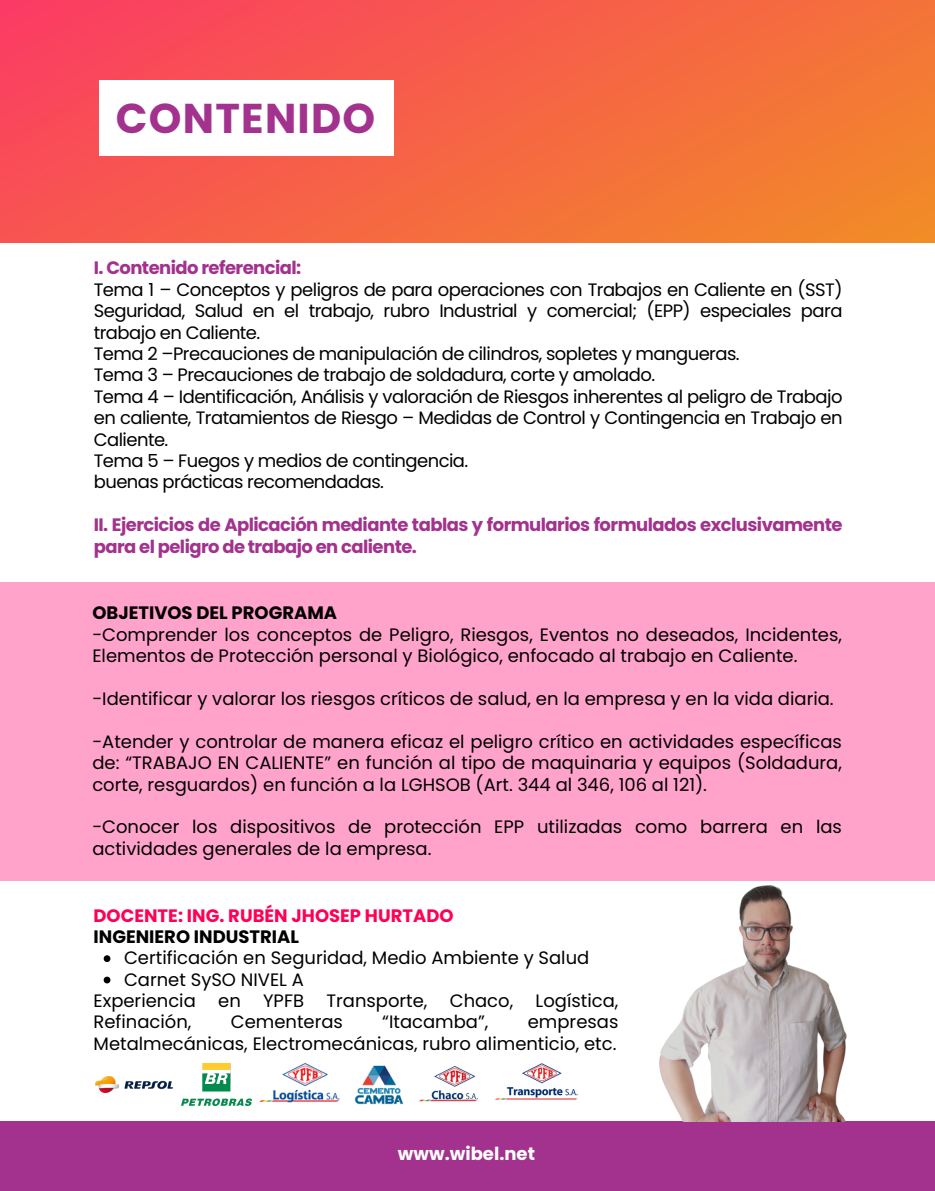
<style>
.page{position:relative;width:935px;height:1191px;background:#fff}
.page>*{position:absolute;margin:0;border:0;box-sizing:border-box;transform-origin:0 0}
.t1{font:700 41.55px "Poppins";letter-spacing:.03em;color:#a2328e}
.t2{font:18px/21.3px "Poppins";color:#000;text-align:justify}
.t3{font:18px "Poppins";letter-spacing:-.03em;color:#000}
.t4{font:700 18px/21.3px "Poppins";letter-spacing:-.03em;color:#a2328e}
.t5{font:700 18px "Poppins";color:#000}
.t6{font:700 18px "Poppins";color:#ff0054}
.t7{font:700 18px "Poppins";color:#fff}
</style>
<div class="page">
<div style="left:0;top:1121px;width:935px;height:69px;background:#a2328e"></div>
<div style="left:0;top:0;width:935px;height:242px;background:linear-gradient(to right,#fa485d,#f3802f)"></div>
<div style="left:99px;top:81px;width:294px;height:75px;background:#fff"></div>
<div style="left:0;top:581px;width:935px;height:299px;background:#ffa3cb"></div>
<svg style="left:104px;top:955px;width:6px;height:6px"></svg>
<svg style="left:104px;top:976px;width:6px;height:7px"></svg>
<img style="left:657px;top:880px;width:198px;height:241px">
<img style="left:95px;top:1076px;width:78px;height:17px">
<img style="left:181px;top:1063px;width:70px;height:42px">
<img style="left:354px;top:1065px;width:50px;height:40px">
<img style="left:259px;top:1062px;width:81px;height:40px">
<img style="left:495px;top:1063px;width:83px;height:37px">
<img style="left:419px;top:1066px;width:59px;height:36px">
<p class="t1" style="left:116px;top:89px;width:261px">CONTENIDO</p>
<p class="t4" style="left:94px;top:257px;width:209px">I. Contenido referencial:</p>
<p class="t2" style="left:94px;top:279px;width:750px">Tema 1 – Conceptos y peligros de para operaciones con Trabajos en Caliente en (SST)<br>Seguridad, Salud en el trabajo, rubro Industrial y comercial; (EPP) especiales para trabajo en Caliente.</p>
<p class="t3" style="left:94px;top:341px;width:647px">Tema 2 –Precauciones de manipulación de cilindros, sopletes y mangueras.</p>
<p class="t3" style="left:94px;top:362px;width:563px">Tema 3 – Precauciones de trabajo de soldadura, corte y amolado.</p>
<p class="t2" style="left:94px;top:386px;width:750px">Tema 4 – Identificación, Análisis y valoración de Riesgos inherentes al peligro de Trabajo en caliente, Tratamientos de Riesgo – Medidas de Control y Contingencia en Trabajo en Caliente.</p>
<p class="t3" style="left:94px;top:448px;width:376px">Tema 5 – Fuegos y medios de contingencia.</p>
<p class="t3" style="left:94px;top:469px;width:292px">buenas prácticas recomendadas.</p>
<p class="t4" style="left:94px;top:514px;width:750px">II. Ejercicios de Aplicación mediante tablas y formularios formulados exclusivamente para el peligro de trabajo en caliente.</p>
<p class="t5" style="left:92px;top:600px;width:246px">OBJETIVOS DEL PROGRAMA</p>
<p class="t2" style="left:92px;top:623px;width:751px">-Comprender los conceptos de Peligro, Riesgos, Eventos no deseados, Incidentes,<br>Elementos de Protección personal y Biológico, enfocado al trabajo en Caliente.</p>
<p class="t2" style="left:92px;top:688px;width:743px">-Identificar y valorar los riesgos críticos de salud, en la empresa y en la vida diaria.</p>
<p class="t2" style="left:92px;top:730px;width:751px">-Atender y controlar de manera eficaz el peligro crítico en actividades específicas de: “TRABAJO EN CALIENTE” en función al tipo de maquinaria y equipos (Soldadura, corte, resguardos) en función a la LGHSOB (Art. 344 al 346, 106 al 121).</p>
<p class="t2" style="left:92px;top:816px;width:751px">-Conocer los dispositivos de protección EPP utilizadas como barrera en las actividades generales de la empresa.</p>
<p class="t6" style="left:94px;top:902px;width:361px">DOCENTE: ING. RUBÉN JHOSEP HURTADO</p>
<p class="t5" style="left:94px;top:923px;width:207px">INGENIERO INDUSTRIAL</p>
<p class="t2" style="left:124px;top:947px;width:467px">Certificación en Seguridad, Medio Ambiente y Salud</p>
<p class="t2" style="left:124px;top:968px;width:181px">Carnet SySO NIVEL A</p>
<p class="t2" style="left:94px;top:989px;width:526px">Experiencia en YPFB Transporte, Chaco, Logística,<br>Refinación,</p>
<p class="t2" style="left:231px;top:1011px;width:114px">Cementeras</p>
<p class="t2" style="left:382px;top:1011px;width:108px">“Itacamba”,</p>
<p class="t2" style="left:94px;top:1011px;width:526px;text-align:right">empresas<br>Metalmecánicas, Electromecánicas, rubro alimenticio, etc.</p>
<p class="t7" style="left:398px;top:1140px;width:138px">www.wibel.net</p>
</div>
